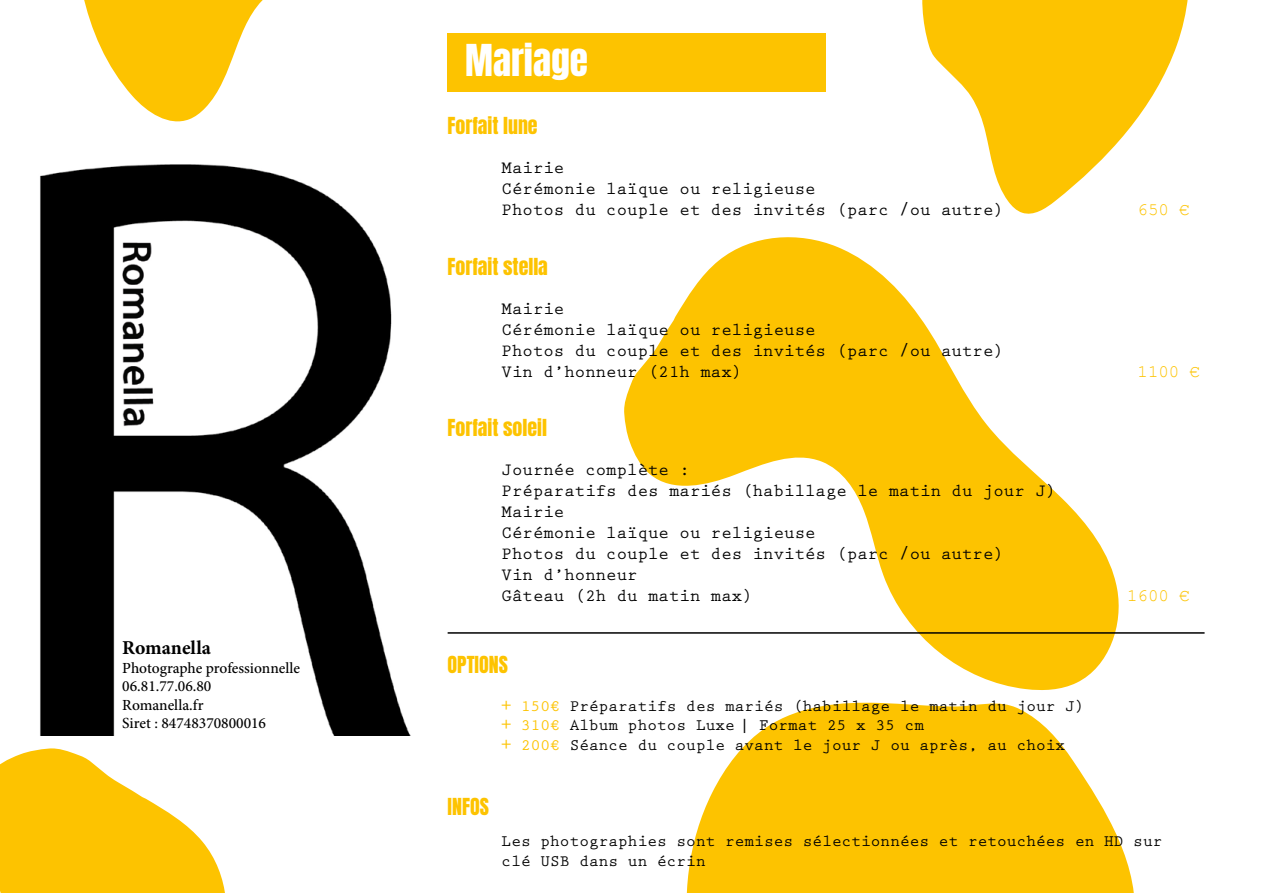
<style>
.page{position:relative;width:1263px;height:893px;background:#fff}
.page>*{position:absolute;margin:0;border:0;box-sizing:border-box;transform-origin:0 0}
.t1{font:37.35px "Anton";color:#fff}
.t2{font:19.95px "Anton";color:#fdc300}
.t3{font:700 19.65px "Minion Pro";color:#000}
.t4{font:700 17.4px/21px "Prestige Elite Std";color:#000}
.t5{font:17.4px "Courier New";color:#fdc300}
.t6{font:700 16.2px/19.5px "Prestige Elite Std";color:#000}
.t7{font:500 15.45px/18.6px "Minion Pro";color:#000}
.s1{color:#fdc300}
.s2{font-family:"Andale Mono";font-weight:400}
.s3{font-size:17.55px}
</style>
<div class="page">
<svg style="left:624px;top:237px;width:495px;height:453px"></svg>
<svg style="left:84px;top:0;width:473px;height:122px"></svg>
<svg style="left:686px;top:702px;width:448px;height:191px;fill:#fdc300"></svg>
<svg style="left:0;top:748px;width:225px;height:145px"></svg>
<svg style="left:922px;top:0;width:266px;height:214px;fill:#fdc300"></svg>
<img style="left:40px;top:164px;width:371px;height:571px">
<div style="left:448px;top:33px;width:378px;height:58px;background:#fdc300"></div>
<hr style="left:448px;top:632px;width:756px;height:2px;background:#000">
<p class="t3" style="left:122px;top:634px;width:90px">Romanella</p>
<p class="t7" style="left:122px;top:658px;width:179px">Photographe professionnelle<br>06.81.77.06.80<br>Romanella.fr<br>Siret : 84748370800016</p>
<h1 class="t1" style="left:465px;top:41px;width:124px">Mariage</h1>
<p class="t2" style="left:448px;top:116px;width:92px">Forfait lune</p>
<p class="t4" style="left:502px;top:158px;width:504px">Mairie<br>Cérémonie laïque ou religieuse<br>Photos du couple et des invités (parc /ou autre)</p>
<p class="t2" style="left:448px;top:256px;width:102px">Forfait stella</p>
<p class="t4" style="left:502px;top:298px;width:504px">Mairie<br>Cérémonie laïque ou religieuse<br>Photos du couple et des invités (parc /ou autre)<br>Vin d’honneur (21h max)</p>
<p class="t2" style="left:448px;top:418px;width:101px">Forfait soleil</p>
<p class="t4" style="left:502px;top:460px;width:556px">Journée complète :<br>Préparatifs des mariés (habillage le matin du jour J)<br>Mairie<br>Cérémonie laïque ou religieuse<br>Photos du couple et des invités (parc /ou autre)<br>Vin d’honneur<br>Gâteau (2h du matin max)</p>
<p class="t2" style="left:448px;top:655px;width:62px">OPTIONS</p>
<p class="t6" style="left:502px;top:696px;width:584px"><span class="s1">+ 150€</span> Préparatifs des mariés (habillage le matin du jour J) <span class="s1">+ 310€</span> Album photos Luxe <span class="s2">|</span> Format 25 x 35 cm<br><span class="s1">+ 200€</span> Séance du couple avant le jour J ou après, au choix</p>
<p class="t2" style="left:448px;top:797px;width:43px">INFOS</p>
<p class="t5" style="left:1137px;top:199px;width:54px">650 €</p>
<p class="t5" style="left:1137px;top:360px;width:64px">1100 €</p>
<p class="t5" style="left:1127px;top:585px;width:64px">1600 <span class="s3">€</span></p>
<p class="t6" style="left:502px;top:832px;width:662px">Les photographies sont remises sélectionnées et retouchées en HD sur clé USB dans un écrin</p>
</div>
